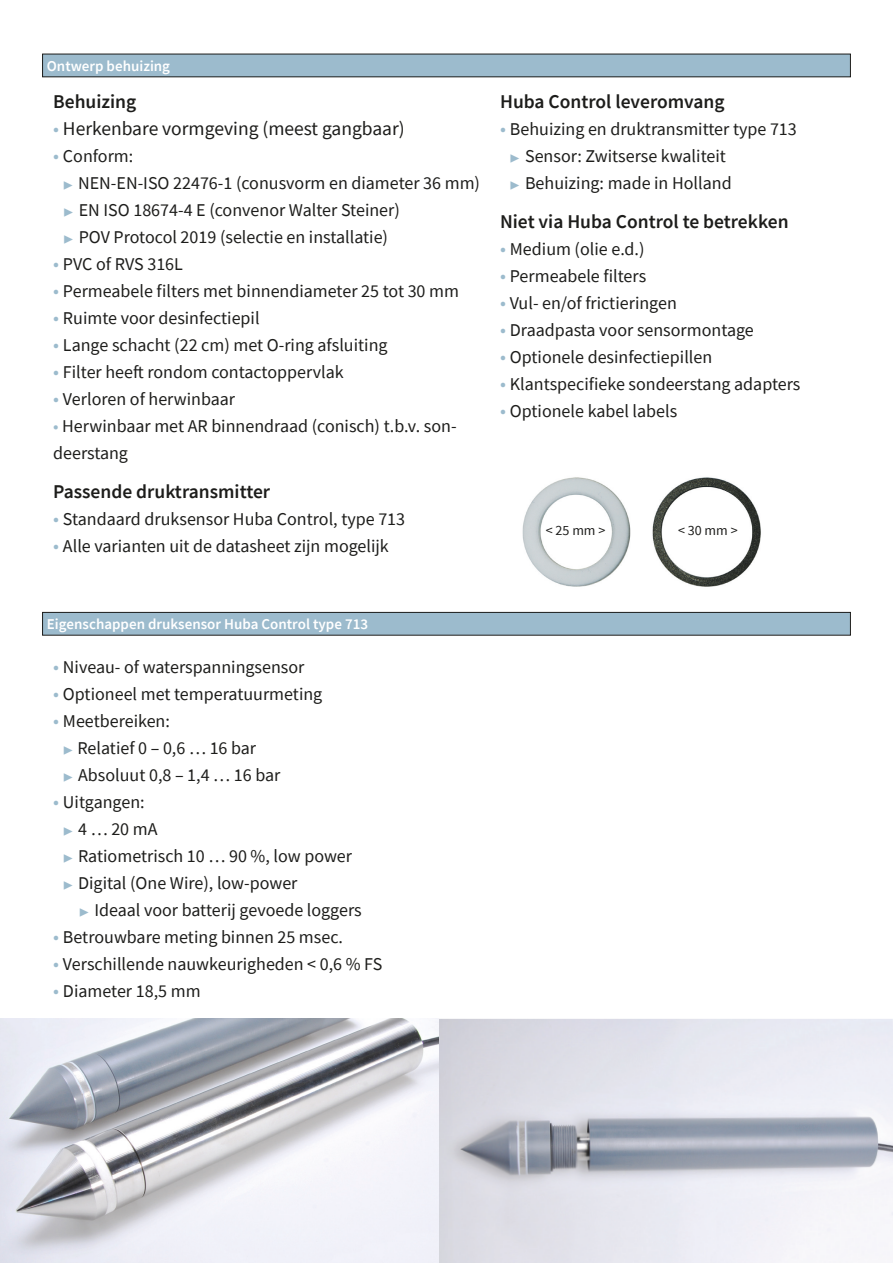
<style>
.page{position:relative;width:893px;height:1263px;background:#fff}
.page>*{position:absolute;margin:0;border:0;box-sizing:border-box;transform-origin:0 0}
.t1{font:600 19.5px "Source Sans Pro";color:#1d1d1b}
.t2{font:19.5px "Source Sans Pro";color:#1d1d1b}
.t3{font:18px/27px "Source Sans Pro";color:#1d1d1b}
.t4{font:600 15px "Source Sans Pro";color:#fff}
.t5{font:14.1px "Source Sans Pro";color:#1d1d1b}
.s1{color:#9cbbcd}
.s2{font-size:19.5px;color:#9cbbcd}
.s3{font-size:10.5px;color:#9cbbcd}
</style>
<div class="page">
<div style="left:43px;top:54px;width:807px;height:23px;background:#9cbbcd"></div>
<img style="left:522px;top:477px;width:239px;height:110px">
<div style="left:43px;top:612px;width:807px;height:23px;background:#9cbbcd"></div>
<div style="left:43px;top:612px;width:807px;height:23px;border:1px solid #1d1d1b"></div>
<img style="left:0;top:1019px;width:893px;height:244px">
<p class="t4" style="left:47px;top:56px;width:125px">Ontwerp behuizing</p>
<p class="t1" style="left:53px;top:89px;width:85px">Behuizing</p>
<p class="t2" style="left:53px;top:116px;width:353px"><span class="s1">•</span> Herkenbare vormgeving (meest gangbaar)</p>
<p class="t3" style="left:63px;top:143px;width:418px;text-indent:-10px"><span class="s2">•</span> Conform:<br><span class="s3">▶</span> NEN-EN-ISO 22476-1 (conusvorm en diameter 36 mm) <span class="s3">▶</span> EN ISO 18674-4 E (convenor Walter Steiner)<br><span class="s3">▶</span> POV Protocol 2019 (selectie en installatie)</p>
<p class="t3" style="left:53px;top:251px;width:131px"><span class="s2">•</span> PVC of RVS 316L</p>
<p class="t3" style="left:53px;top:278px;width:407px"><span class="s2">•</span> Permeabele filters met binnendiameter 25 tot 30 mm</p>
<p class="t3" style="left:53px;top:305px;width:208px"><span class="s2">•</span> Ruimte voor desinfectiepil</p>
<p class="t3" style="left:53px;top:332px;width:336px"><span class="s2">•</span> Lange schacht (22 cm) met O-ring afsluiting</p>
<p class="t3" style="left:53px;top:359px;width:292px"><span class="s2">•</span> Filter heeft rondom contactoppervlak</p>
<p class="t3" style="left:53px;top:386px;width:183px"><span class="s2">•</span> Verloren of herwinbaar</p>
<p class="t3" style="left:53px;top:413px;width:405px"><span class="s1">•</span> Herwinbaar met AR binnendraad (conisch) t.b.v. son&shy;deerstang</p>
<p class="t1" style="left:53px;top:479px;width:219px">Passende druktransmitter</p>
<p class="t3" style="left:53px;top:506px;width:354px"><span class="s2">•</span> Standaard druksensor Huba Control, type 713</p>
<p class="t3" style="left:53px;top:533px;width:337px"><span class="s2">•</span> Alle varianten uit de datasheet zijn mogelijk</p>
<p class="t1" style="left:500px;top:89px;width:226px">Huba Control leveromvang</p>
<p class="t3" style="left:510px;top:116px;width:288px;text-indent:-10px"><span class="s2">•</span> Behuizing en druktransmitter type 713 <span class="s3">▶</span> Sensor: Zwitserse kwaliteit<br><span class="s3">▶</span> Behuizing: made in Holland</p>
<p class="t1" style="left:500px;top:209px;width:290px">Niet via Huba Control te betrekken</p>
<p class="t3" style="left:500px;top:236px;width:146px"><span class="s2">•</span> Medium (olie e.d.)</p>
<p class="t3" style="left:500px;top:263px;width:148px"><span class="s2">•</span> Permeabele filters</p>
<p class="t3" style="left:500px;top:290px;width:178px"><span class="s2">•</span> Vul- en/of frictieringen</p>
<p class="t3" style="left:500px;top:317px;width:255px"><span class="s2">•</span> Draadpasta voor sensormontage</p>
<p class="t3" style="left:500px;top:344px;width:214px"><span class="s2">•</span> Optionele desinfectiepillen</p>
<p class="t3" style="left:500px;top:371px;width:302px"><span class="s2">•</span> Klantspecifieke sondeerstang adapters</p>
<p class="t3" style="left:500px;top:398px;width:179px"><span class="s2">•</span> Optionele kabel labels</p>
<p class="t5" style="left:546px;top:522px;width:61px">&lt; 25 mm &gt;</p>
<p class="t5" style="left:678px;top:522px;width:61px">&lt; 30 mm &gt;</p>
<p class="t4" style="left:47px;top:615px;width:323px">Eigenschappen druksensor Huba Control type 713</p>
<p class="t3" style="left:53px;top:653px;width:253px"><span class="s2">•</span> Niveau- of waterspanningsensor</p>
<p class="t3" style="left:53px;top:680px;width:271px"><span class="s2">•</span> Optioneel met temperatuurmeting</p>
<p class="t3" style="left:63px;top:707px;width:219px;text-indent:-10px"><span class="s2">•</span> Meetbereiken:<br><span class="s3">▶</span> Relatief 0 – 0,6 … 16 bar<br><span class="s3">▶</span> Absoluut 0,8 – 1,4 … 16 bar</p>
<p class="t3" style="left:63px;top:788px;width:290px;text-indent:-10px"><span class="s2">•</span> Uitgangen:<br><span class="s3">▶</span> 4 … 20 mA<br><span class="s3">▶</span> Ratiometrisch 10 … 90 %, low power <span class="s3">▶</span> Digital (One Wire), low-power</p>
<p class="t3" style="left:80px;top:896px;width:284px"><span class="s3">▶</span> Ideaal voor batterij gevoede loggers</p>
<p class="t3" style="left:53px;top:923px;width:291px"><span class="s2">•</span> Betrouwbare meting binnen 25 msec.</p>
<p class="t3" style="left:53px;top:950px;width:331px"><span class="s2">•</span> Verschillende nauwkeurigheden &lt; 0,6 % FS</p>
<p class="t3" style="left:53px;top:977px;width:149px"><span class="s2">•</span> Diameter 18,5 mm</p>
</div>
